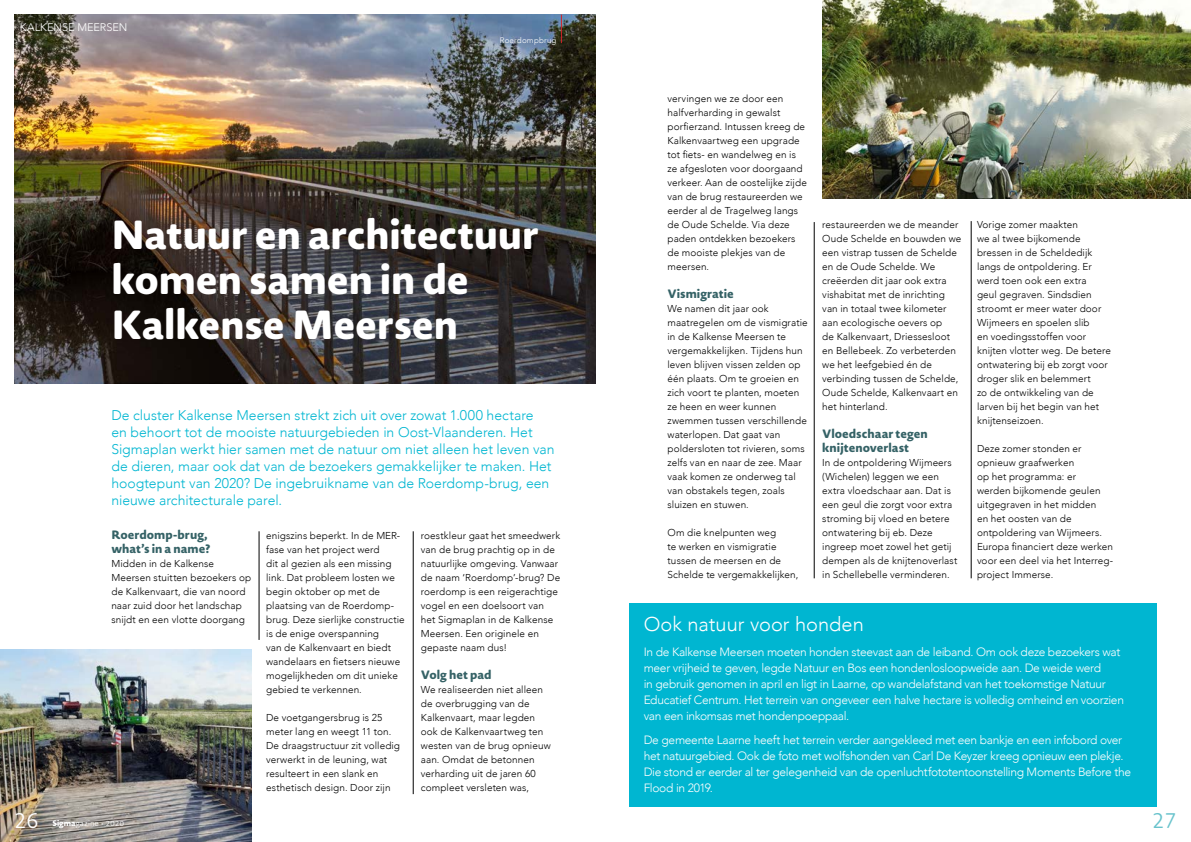
<style>
.page{position:relative;width:1191px;height:842px;background:#fff}
.page>*{position:absolute;margin:0;border:0;box-sizing:border-box;transform-origin:0 0}
.t1{font:800 40px/45px "Novel Sans Rd Pro";letter-spacing:-.005em;color:#fff}
.t2{font:300 20.9px "Novel Sans Rd Pro";color:#fff}
.t3{font:300 20.9px "Novel Sans Rd Pro";color:#69c3cc}
.t4{font:300 20px "Avenir";color:#fff}
.t5{font:300 14px/17px "Avenir";color:#00b6d1}
.t6{font:300 12px/16px "Avenir";letter-spacing:-.025em;color:#fff}
.t7{font:800 12px/14px "Novel Sans Rd Pro";color:#356266}
.t8{font:300 11px "Avenir";letter-spacing:-.005em;color:#fff}
.t9{font:300 10px/14px "Avenir";letter-spacing:.01em;color:#000}
.t10{font:300 8px "Novel Sans Rd Pro";color:#fff}
.t11{font:300 8px "Avenir";letter-spacing:.02em;color:#fff}
.s1{font-weight:800}
.s2{font-size:7.1px}
</style>
<div class="page">
<img style="left:0;top:649px;width:252px;height:193px">
<img style="left:822px;top:0;width:369px;height:198px">
<img style="left:14px;top:14px;width:581px;height:369px">
<div style="left:629px;top:603px;width:528px;height:203px;background:#00b6d1"></div>
<hr style="left:259px;top:531px;width:1px;height:109px;background:#000">
<hr style="left:413px;top:531px;width:1px;height:263px;background:#000">
<hr style="left:814px;top:222px;width:1px;height:356px;background:#000">
<hr style="left:971px;top:221px;width:1px;height:357px;background:#000">
<svg style="left:561px;top:15px;width:1px;height:28px"></svg>
<p class="t8" style="left:20px;top:21px;width:109px">KALKENSE MEERSEN</p>
<p class="t11" style="left:500px;top:36px;width:58px">Roerdompbrug</p>
<h1 class="t1" style="left:111px;top:211px;width:429px">Natuur en architectuur komen samen in de<br>Kalkense Meersen</h1>
<p class="t5" style="left:111px;top:407px;width:445px">De cluster Kalkense Meersen strekt zich uit over zowat 1.000 hectare<br>en behoort tot de mooiste natuurgebieden in Oost-Vlaanderen. Het Sigmaplan werkt hier samen met de natuur om niet alleen het leven van de dieren, maar ook dat van de bezoekers gemakkelijker te maken. Het hoogtepunt van 2020? De ingebruikname van de Roerdomp-brug, een nieuwe architecturale parel.</p>
<p class="t7" style="left:111px;top:527px;width:100px">Roerdomp-brug, what’s in a name?</p>
<p class="t9" style="left:111px;top:556px;width:141px">Midden in de Kalkense<br>Meersen stuitten bezoekers op de Kalkenvaart, die van noord naar zuid door het landschap snijdt en een vlotte doorgang</p>
<p class="t9" style="left:266px;top:529px;width:140px">enigszins beperkt. In de MER&shy;fase van het project werd<br>dit al gezien als een missing link. Dat probleem losten we begin oktober op met de plaatsing van de Roerdomp&shy;brug. Deze sierlijke constructie is de enige overspanning<br>van de Kalkenvaart en biedt wandelaars en fietsers nieuwe mogelijkheden om dit unieke gebied te verkennen.</p>
<p class="t9" style="left:266px;top:711px;width:135px">De voetgangersbrug is 25 meter lang en weegt 11 ton.<br>De draagstructuur zit volledig verwerkt in de leuning, wat resulteert in een slank en esthetisch design. Door zijn</p>
<p class="t9" style="left:421px;top:529px;width:141px">roestkleur gaat het smeedwerk van de brug prachtig op in de natuurlijke omgeving. Vanwaar de naam ‘Roerdomp’-brug? De roerdomp is een reigerachtige vogel en een doelsoort van het Sigmaplan in de Kalkense<br>Meersen. Een originele en gepaste naam dus!</p>
<p class="t7" style="left:421px;top:668px;width:72px">Volg het pad</p>
<p class="t9" style="left:421px;top:683px;width:131px">We realiseerden niet alleen de overbrugging van de<br>Kalkenvaart, maar legden ook de Kalkenvaartweg ten westen van de brug opnieuw aan. Omdat de betonnen verharding uit de jaren 60 compleet versleten was,</p>
<p class="t9" style="left:667px;top:92px;width:141px">vervingen we ze door een halfverharding in gewalst porfierzand. Intussen kreeg de<br>Kalkenvaartweg een upgrade tot fiets- en wandelweg en is ze afgesloten voor doorgaand verkeer. Aan de oostelijke zijde van de brug restaureerden we eerder al de Tragelweg langs de Oude Schelde. Via deze paden ontdekken bezoekers de mooiste plekjes van de meersen.</p>
<p class="t7" style="left:667px;top:287px;width:68px">Vismigratie</p>
<p class="t9" style="left:667px;top:302px;width:142px">We namen dit jaar ook maatregelen om de vismigratie in de Kalkense Meersen te vergemakkelijken. Tijdens hun leven blijven vissen zelden op één plaats. Om te groeien en zich voort te planten, moeten ze heen en weer kunnen zwemmen tussen verschillende waterlopen. Dat gaat van poldersloten tot rivieren, soms zelfs van en naar de zee. Maar vaak komen ze onderweg tal van obstakels tegen, zoals sluizen en stuwen.</p>
<p class="t9" style="left:667px;top:526px;width:132px">Om die knelpunten weg<br>te werken en vismigratie tussen de meersen en de<br>Schelde te vergemakkelijken,</p>
<p class="t9" style="left:822px;top:218px;width:141px">restaureerden we de meander<br>Oude Schelde en bouwden we een vistrap tussen de Schelde en de Oude Schelde. We creëerden dit jaar ook extra vishabitat met de inrichting van in totaal twee kilometer aan ecologische oevers op<br>de Kalkenvaart, Driessesloot en Bellebeek. Zo verbeterden we het leefgebied én de verbinding tussen de Schelde,<br>Oude Schelde, Kalkenvaart en het hinterland.</p>
<p class="t7" style="left:822px;top:427px;width:107px">Vloedschaar tegen knijtenoverlast</p>
<p class="t9" style="left:822px;top:456px;width:137px">In de ontpoldering Wijmeers (Wichelen) leggen we een extra vloedschaar aan. Dat is een geul die zorgt voor extra stroming bij vloed en betere ontwatering bij eb. Deze ingreep moet zowel het getij dempen als de knijtenoverlast in Schellebelle verminderen.</p>
<p class="t9" style="left:977px;top:218px;width:135px">Vorige zomer maakten<br>we al twee bijkomende bressen in de Scheldedijk langs de ontpoldering. Er werd toen ook een extra<br>geul gegraven. Sindsdien stroomt er meer water door<br>Wijmeers en spoelen slib<br>en voedingsstoffen voor knijten vlotter weg. De betere ontwatering bij eb zorgt voor droger slik en belemmert<br>zo de ontwikkeling van de larven bij het begin van het knijtenseizoen.</p>
<p class="t9" style="left:977px;top:442px;width:138px">Deze zomer stonden er opnieuw graafwerken<br>op het programma: er<br>werden bijkomende geulen uitgegraven in het midden<br>en het oosten van de ontpoldering van Wijmeers.<br>Europa financiert deze werken voor een deel via het Interreg&shy;project Immerse.</p>
<h3 class="t4" style="left:643px;top:613px;width:222px">Ook natuur voor honden</h3>
<p class="t6" style="left:643px;top:644px;width:482px">In de Kalkense Meersen moeten honden steevast aan de leiband. Om ook deze bezoekers wat meer vrijheid te geven, legde Natuur en Bos een hondenlosloopweide aan. De weide werd<br>in gebruik genomen in april en ligt in Laarne, op wandelafstand van het toekomstige Natuur Educatief Centrum. Het terrein van ongeveer een halve hectare is volledig omheind en voorzien van een inkomsas met hondenpoeppaal.</p>
<p class="t6" style="left:643px;top:732px;width:489px">De gemeente Laarne heeft het terrein verder aangekleed met een bankje en een infobord over het natuurgebied. Ook de foto met wolfshonden van Carl De Keyzer kreeg opnieuw een plekje.<br>Die stond er eerder al ter gelegenheid van de openluchtfototentoonstelling Moments Before the Flood in 2019.</p>
<h2 class="t2" style="left:14px;top:805px;width:26px">26</h2>
<p class="t10" style="left:52px;top:817px;width:73px"><span class="s1">Sigma</span>gazine • <span class="s2">2020</span></p>
<h2 class="t3" style="left:1152px;top:805px;width:26px">27</h2>
</div>
